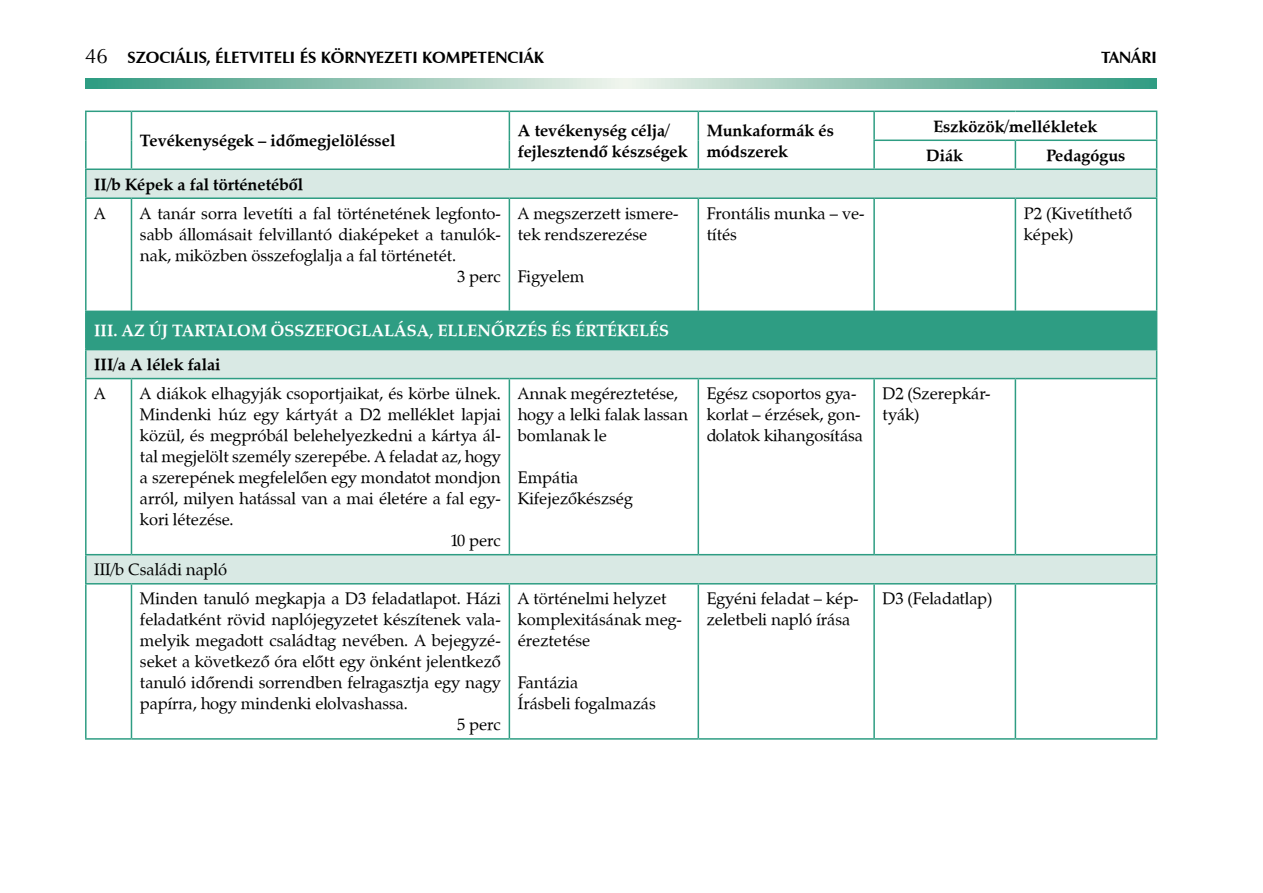
<style>
.page{position:relative;width:1263px;height:893px;background:#fff}
.page>*{position:absolute;margin:0;border:0;box-sizing:border-box;transform-origin:0 0}
.t1{font:21px "Zapf Humanist 601 PFL";color:#000}
.t2{font:16.5px/21px "Zapf Calligraphic 801 PFL";color:#000}
.t3{font:700 16.5px/21px "Zapf Calligraphic 801 PFL";color:#000}
.t4{font:700 16.5px "Zapf Calligraphic 801 PFL";color:#fff}
.t5{font:700 16.5px "Zapf Humanist 601 PFL";color:#000}
</style>
<div class="page">
<svg style="left:85px;top:78px;width:1072px;height:11px;background:#8ec3b2"></svg>
<svg style="left:87px;top:170px;width:1069px;height:413px"></svg>
<div style="left:86px;top:311px;width:1071px;height:39px;background:#2e9d83"></div>
<hr style="left:85px;top:170px;width:2px;height:27px;background:#2e9d83">
<hr style="left:85px;top:111px;width:46px;height:1px;background:#2e9d83">
<hr style="left:85px;top:112px;width:2px;height:28px;background:#2e9d83">
<hr style="left:131px;top:111px;width:378px;height:1px;background:#2e9d83">
<hr style="left:509px;top:111px;width:189px;height:1px;background:#2e9d83">
<hr style="left:698px;top:111px;width:176px;height:1px;background:#2e9d83">
<hr style="left:697px;top:112px;width:2px;height:28px;background:#2e9d83">
<hr style="left:85px;top:140px;width:2px;height:28px;background:#2e9d83">
<svg style="left:131px;top:112px;width:1px;height:56px"></svg>
<svg style="left:509px;top:112px;width:1px;height:56px"></svg>
<hr style="left:697px;top:140px;width:2px;height:28px;background:#2e9d83">
<hr style="left:85px;top:168px;width:46px;height:2px;background:#2e9d83">
<hr style="left:131px;top:168px;width:378px;height:2px;background:#2e9d83">
<hr style="left:509px;top:168px;width:189px;height:2px;background:#2e9d83">
<hr style="left:698px;top:168px;width:176px;height:2px;background:#2e9d83">
<hr style="left:874px;top:111px;width:141px;height:1px;background:#2e9d83">
<hr style="left:873px;top:112px;width:2px;height:28px;background:#2e9d83">
<hr style="left:1015px;top:111px;width:142px;height:1px;background:#2e9d83">
<hr style="left:873px;top:140px;width:142px;height:1px;background:#2e9d83">
<hr style="left:873px;top:141px;width:2px;height:27px;background:#2e9d83">
<hr style="left:1015px;top:140px;width:142px;height:1px;background:#2e9d83">
<svg style="left:1015px;top:141px;width:1px;height:27px"></svg>
<svg style="left:1156px;top:112px;width:1px;height:85px"></svg>
<hr style="left:874px;top:168px;width:141px;height:2px;background:#2e9d83">
<hr style="left:1015px;top:168px;width:142px;height:2px;background:#2e9d83">
<hr style="left:85px;top:197px;width:46px;height:2px;background:#2e9d83">
<hr style="left:85px;top:199px;width:2px;height:112px;background:#2e9d83">
<hr style="left:131px;top:197px;width:378px;height:2px;background:#2e9d83">
<hr style="left:131px;top:199px;width:1px;height:112px;background:#2e9d83">
<hr style="left:509px;top:197px;width:189px;height:2px;background:#2e9d83">
<hr style="left:509px;top:199px;width:1px;height:112px;background:#2e9d83">
<hr style="left:698px;top:197px;width:176px;height:2px;background:#2e9d83">
<hr style="left:697px;top:199px;width:2px;height:112px;background:#2e9d83">
<hr style="left:874px;top:197px;width:141px;height:2px;background:#2e9d83">
<hr style="left:873px;top:199px;width:2px;height:112px;background:#2e9d83">
<hr style="left:1015px;top:197px;width:142px;height:2px;background:#2e9d83">
<hr style="left:1015px;top:199px;width:1px;height:112px;background:#2e9d83">
<hr style="left:1156px;top:199px;width:1px;height:112px;background:#2e9d83">
<hr style="left:85px;top:311px;width:46px;height:1px;background:#2e9d83">
<hr style="left:85px;top:312px;width:2px;height:37px;background:#2e9d83">
<hr style="left:85px;top:349px;width:46px;height:1px;background:#2e9d83">
<hr style="left:85px;top:350px;width:2px;height:28px;background:#2e9d83">
<svg style="left:1156px;top:350px;width:1px;height:28px"></svg>
<hr style="left:85px;top:378px;width:46px;height:1px;background:#2e9d83">
<hr style="left:85px;top:379px;width:2px;height:175px;background:#2e9d83">
<hr style="left:131px;top:378px;width:378px;height:1px;background:#2e9d83">
<hr style="left:131px;top:379px;width:1px;height:175px;background:#2e9d83">
<hr style="left:509px;top:378px;width:189px;height:1px;background:#2e9d83">
<hr style="left:509px;top:379px;width:1px;height:175px;background:#2e9d83">
<hr style="left:698px;top:378px;width:176px;height:1px;background:#2e9d83">
<hr style="left:697px;top:379px;width:2px;height:175px;background:#2e9d83">
<hr style="left:874px;top:378px;width:141px;height:1px;background:#2e9d83">
<hr style="left:873px;top:379px;width:2px;height:175px;background:#2e9d83">
<hr style="left:1015px;top:378px;width:142px;height:1px;background:#2e9d83">
<hr style="left:1015px;top:379px;width:1px;height:175px;background:#2e9d83">
<hr style="left:1156px;top:379px;width:1px;height:175px;background:#2e9d83">
<hr style="left:85px;top:554px;width:46px;height:1px;background:#2e9d83">
<hr style="left:85px;top:555px;width:2px;height:28px;background:#2e9d83">
<hr style="left:131px;top:554px;width:378px;height:1px;background:#2e9d83">
<hr style="left:509px;top:554px;width:189px;height:1px;background:#2e9d83">
<hr style="left:698px;top:554px;width:176px;height:1px;background:#2e9d83">
<hr style="left:874px;top:554px;width:141px;height:1px;background:#2e9d83">
<hr style="left:1015px;top:554px;width:142px;height:1px;background:#2e9d83">
<svg style="left:1156px;top:555px;width:1px;height:28px"></svg>
<hr style="left:85px;top:583px;width:46px;height:1px;background:#2e9d83">
<hr style="left:85px;top:584px;width:2px;height:154px;background:#2e9d83">
<hr style="left:131px;top:583px;width:378px;height:1px;background:#2e9d83">
<hr style="left:131px;top:584px;width:1px;height:154px;background:#2e9d83">
<hr style="left:509px;top:583px;width:189px;height:1px;background:#2e9d83">
<hr style="left:509px;top:584px;width:1px;height:154px;background:#2e9d83">
<hr style="left:698px;top:583px;width:176px;height:1px;background:#2e9d83">
<hr style="left:697px;top:584px;width:2px;height:154px;background:#2e9d83">
<hr style="left:874px;top:583px;width:141px;height:1px;background:#2e9d83">
<hr style="left:873px;top:584px;width:2px;height:154px;background:#2e9d83">
<hr style="left:1015px;top:583px;width:142px;height:1px;background:#2e9d83">
<hr style="left:1015px;top:584px;width:1px;height:154px;background:#2e9d83">
<hr style="left:1156px;top:584px;width:1px;height:154px;background:#2e9d83">
<hr style="left:85px;top:738px;width:46px;height:2px;background:#2e9d83">
<hr style="left:131px;top:738px;width:378px;height:2px;background:#2e9d83">
<hr style="left:509px;top:738px;width:189px;height:2px;background:#2e9d83">
<hr style="left:698px;top:738px;width:176px;height:2px;background:#2e9d83">
<hr style="left:874px;top:738px;width:141px;height:2px;background:#2e9d83">
<hr style="left:1015px;top:738px;width:142px;height:2px;background:#2e9d83">
<p class="t1" style="left:85px;top:42px;width:12px">46</p>
<p class="t5" style="left:128px;top:47px;width:418px">SZOCIÁLIS, ÉLETVITELI ÉS KÖRNYEZETI KOMPETENCIÁK</p>
<p class="t5" style="left:1101px;top:47px;width:57px">TANÁRI</p>
<p class="t3" style="left:140px;top:130px;width:257px">Tevékenységek – időmegjelöléssel</p>
<p class="t3" style="left:518px;top:119px;width:171px">A tevékenység célja/ fejlesztendő készségek</p>
<p class="t3" style="left:707px;top:119px;width:129px">Munkaformák és módszerek</p>
<p class="t3" style="left:926px;top:112px;width:173px;line-height:29px;text-indent:7px">Eszközök/mellékletek<br>Diák</p>
<p class="t3" style="left:1046px;top:144px;width:80px">Pedagógus</p>
<p class="t3" style="left:94px;top:173px;width:210px">II/b Képek a fal történetéből</p>
<p class="t2" style="left:94px;top:203px;width:13px">A</p>
<p class="t2" style="left:140px;top:203px;width:362px">A tanár sorra levetíti a fal történetének legfonto-</p>
<p class="t2" style="left:140px;top:224px;width:362px">sabb állomásait felvillantó diaképeket a tanulók-</p>
<p class="t2" style="left:140px;top:245px;width:318px">nak, miközben összefoglalja a fal történetét.</p>
<p class="t2" style="left:457px;top:266px;width:45px">3 perc</p>
<p class="t2" style="left:518px;top:203px;width:162px">A megszerzett ismere&shy;tek rendszerezése</p>
<p class="t2" style="left:518px;top:266px;width:68px">Figyelem</p>
<p class="t4" style="left:94px;top:321px;width:90px">III. Az új tarta</p>
<p class="t4" style="left:227px;top:321px;width:443px">lom összefoglalása, ellenőrzés és értékelés</p>
<p class="t3" style="left:94px;top:354px;width:128px">III/a A lélek falai</p>
<p class="t2" style="left:94px;top:383px;width:13px">A</p>
<p class="t2" style="left:140px;top:383px;width:362px">A diákok elhagyják csoportjaikat, és körbe ülnek.</p>
<p class="t2" style="left:140px;top:404px;width:362px">Mindenki húz egy kártyát a D2 melléklet lapjai</p>
<p class="t2" style="left:140px;top:425px;width:362px">közül, és megpróbál belehelyezkedni a kártya ál-</p>
<p class="t2" style="left:140px;top:446px;width:362px">tal megjelölt személy szerepébe. A feladat az, hogy</p>
<p class="t2" style="left:140px;top:467px;width:362px">a szerepének megfelelően egy mondatot mondjon</p>
<p class="t2" style="left:140px;top:488px;width:362px">arról, milyen hatással van a mai életére a fal egy-</p>
<p class="t2" style="left:140px;top:509px;width:95px">kori létezése.</p>
<p class="t2" style="left:451px;top:530px;width:52px">10 perc</p>
<p class="t2" style="left:518px;top:383px;width:172px">Annak megéreztetése, hogy a lelki falak lassan bomlanak le</p>
<p class="t2" style="left:518px;top:467px;width:117px">Empátia<br>Kifejezőkészség</p>
<p class="t2" style="left:140px;top:555px;width:362px;line-height:29.1px;text-indent:-46px">III/b Családi napló<br>Minden tanuló megkapja a D3 feladatlapot. Házi</p>
<p class="t2" style="left:140px;top:609px;width:362px">feladatként rövid naplójegyzetet készítenek vala-</p>
<p class="t2" style="left:140px;top:630px;width:362px">melyik megadott családtag nevében. A bejegyzé-</p>
<p class="t2" style="left:140px;top:651px;width:362px">seket a következő óra előtt egy önként jelentkező</p>
<p class="t2" style="left:140px;top:672px;width:362px">tanuló időrendi sorrendben felragasztja egy nagy</p>
<p class="t2" style="left:140px;top:693px;width:270px">papírra, hogy mindenki elolvashassa.</p>
<p class="t2" style="left:457px;top:714px;width:45px">5 perc</p>
<p class="t2" style="left:518px;top:588px;width:165px">A történelmi helyzet komplexitásának meg&shy;éreztetése</p>
<p class="t2" style="left:518px;top:672px;width:139px">Fantázia<br>Írásbeli fogalmazás</p>
<p class="t2" style="left:707px;top:203px;width:159px">Frontális munka – ve&shy;títés</p>
<p class="t2" style="left:1024px;top:203px;width:110px">P2 (Kivetíthető képek)</p>
<p class="t2" style="left:707px;top:383px;width:158px">Egész csoportos gya&shy;korlat – érzések, gon&shy;dolatok kihangosítása</p>
<p class="t2" style="left:883px;top:383px;width:110px">D2 (Szerepkár&shy;tyák)</p>
<p class="t2" style="left:707px;top:588px;width:153px">Egyéni feladat – kép&shy;zeletbeli napló írása</p>
<p class="t2" style="left:883px;top:588px;width:111px">D3 (Feladatlap)</p>
</div>
